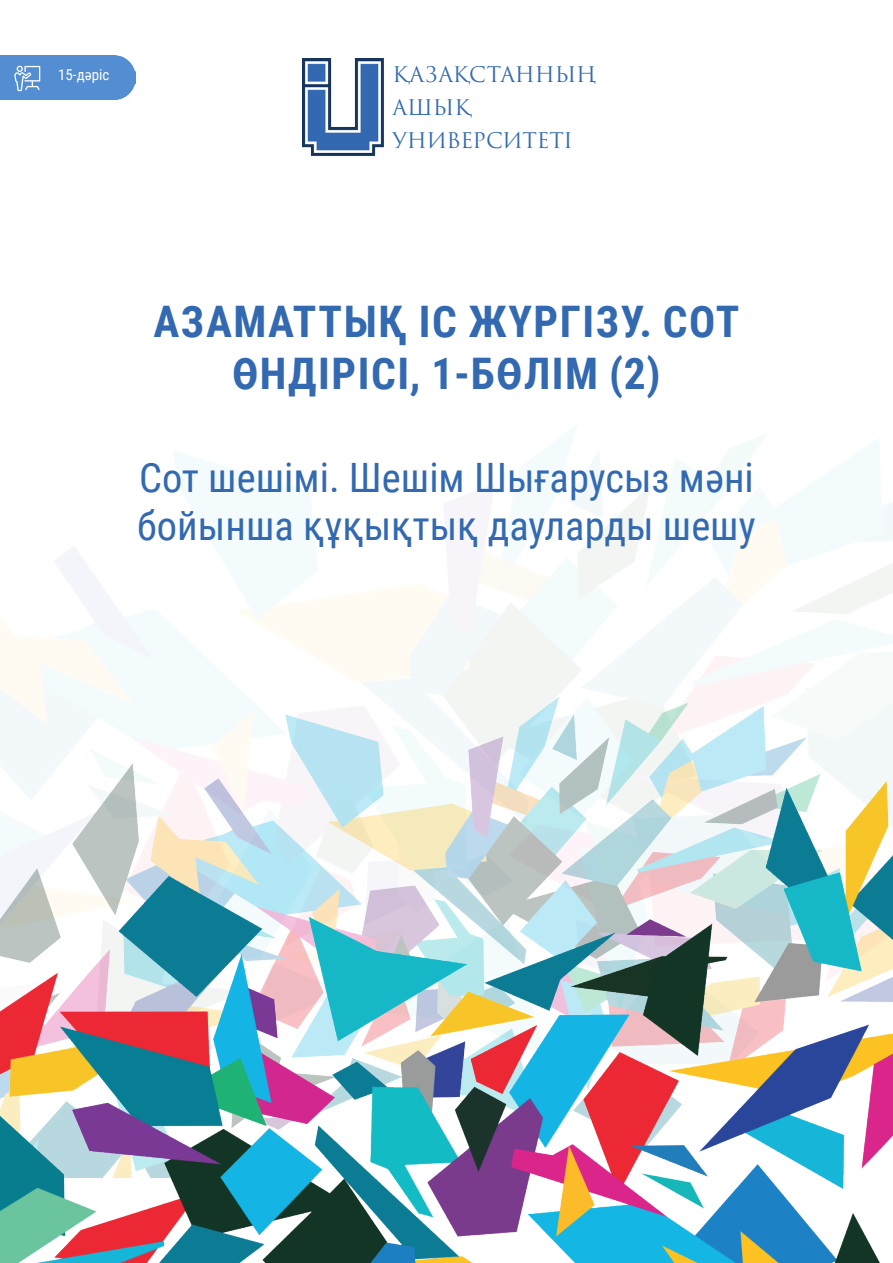
<style>
.page{position:relative;width:893px;height:1263px;background:#fff}
.page>*{position:absolute;margin:0;border:0;box-sizing:border-box;transform-origin:0 0}
.t1{font:700 43.5px/52.2px "Roboto Condensed";letter-spacing:.035em;color:#3269b1;text-align:center}
.t2{font:40.5px/48.6px "Roboto Condensed";color:#3269b1}
.t3{font:21px "Trajan Pro 3";letter-spacing:-.01em;color:#3269b1}
.t4{font:15px "Roboto Condensed";color:#fff}
</style>
<div class="page">
<img style="left:0;top:425px;width:893px;height:638px">
<img style="left:302px;top:58px;width:82px;height:98px">
<img style="left:0;top:696px;width:892px;height:33px">
<img style="left:0;top:729px;width:892px;height:534px">
<div style="left:0;top:55px;width:136px;height:45px;background:#538dd2"></div>
<svg style="left:14px;top:66px;width:26px;height:25px"></svg>
<p class="t4" style="left:58px;top:64px;width:53px">15-дәріс</p>
<p class="t3" style="left:393px;top:60px;width:205px">ҚАЗАҚСТАННЫҢ</p>
<p class="t3" style="left:393px;top:93px;width:80px">АШЫҚ</p>
<p class="t3" style="left:393px;top:126px;width:182px">УНИВЕРСИТЕТІ</p>
<p class="t1" style="left:153px;top:294px;width:587px">АЗАМАТТЫҚ ІС ЖҮРГІЗУ. СОТ<br>ӨНДІРІСІ, 1-БӨЛІМ (2)</p>
<p class="t2" style="left:137px;top:452px;width:620px">Сот шешімі. Шешім Шығарусыз мәні бойынша құқықтық дауларды шешу</p>
</div>
